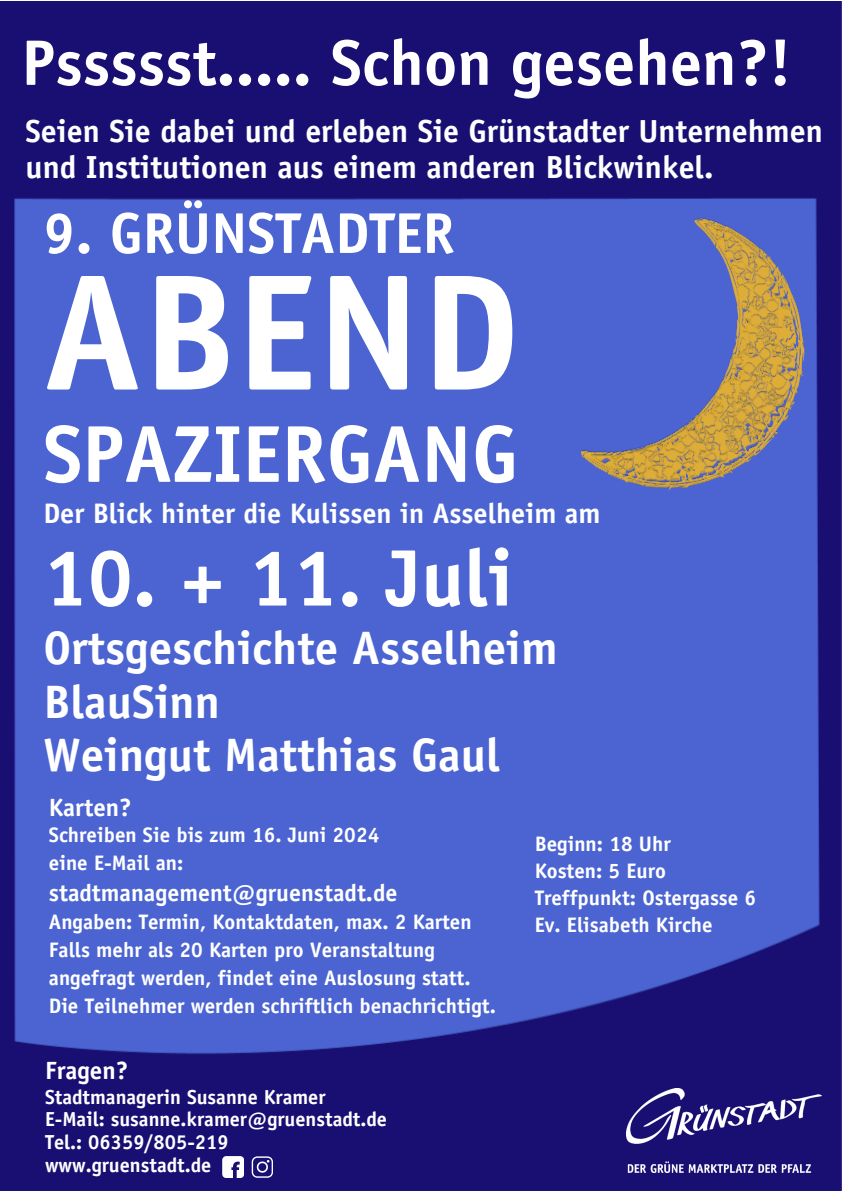
<style>
.page{position:relative;width:842px;height:1191px;background:#fff}
.page>*{position:absolute;margin:0;border:0;box-sizing:border-box;transform-origin:0 0}
.t1{font:700 165.6px "Officina Sans";color:#fff}
.t2{font:700 80.9px "Officina Sans";color:#fff}
.t3{font:700 80.3px "Officina Sans";color:#fff}
.t4{font:700 64.5px "Officina Sans";color:#fff}
.t5{font:700 57.7px "Officina Sans";color:#fff}
.t6{font:700 47px/53.2px "Officina Sans";color:#fff}
.t7{font:700 32px/36px "Officina Sans";color:#fff}
.t8{font:700 28.3px "Officina Sans";color:#fff}
.t9{font:700 25px "Officina Sans";color:#fff}
.t10{font:700 24px "Officina Sans";color:#fff}
.t11{font:700 21px/27.8px "Officina Sans";color:#fff}
.t12{font:700 20.3px/22.5px "Officina Sans";color:#fff}
</style>
<div class="page">
<img style="left:0;top:1px;width:842px;height:1189px">
<img style="left:626px;top:1088px;width:195px;height:84px">
<svg style="left:222px;top:1155px;width:22px;height:22px"></svg>
<svg style="left:252px;top:1156px;width:21px;height:21px"></svg>
<p class="t4" style="left:22px;top:23px;width:771px">Pssssst..... Schon gesehen?!</p>
<p class="t7" style="left:26px;top:112px;width:799px">Seien Sie dabei und erleben Sie Grünstadter Unternehmen und Institutionen aus einem anderen Blickwinkel.</p>
<p class="t5" style="left:43px;top:197px;width:413px">9. GRÜNSTADTER</p>
<p class="t1" style="left:43px;top:230px;width:477px">ABEND</p>
<p class="t2" style="left:43px;top:404px;width:476px">SPAZIERGANG</p>
<p class="t8" style="left:43px;top:495px;width:558px">Der Blick hinter die Kulissen in Asselheim am</p>
<p class="t3" style="left:43px;top:528px;width:471px">10. + 11. Juli</p>
<p class="t6" style="left:43px;top:621px;width:516px">Ortsgeschichte Asselheim<br>BlauSinn<br>Weingut Matthias Gaul</p>
<p class="t9" style="left:49px;top:791px;width:84px">Karten?</p>
<p class="t11" style="left:49px;top:820px;width:332px">Schreiben Sie bis zum 16. Juni 2024</p>
<p class="t11" style="left:49px;top:848px;width:136px">eine E-Mail an:</p>
<p class="t10" style="left:49px;top:877px;width:350px">stadtmanagement@gruenstadt.de</p>
<p class="t11" style="left:49px;top:907px;width:448px">Angaben: Termin, Kontaktdaten, max. 2 Karten Falls mehr als 20 Karten pro Veranstaltung angefragt werden, findet eine Auslosung statt.<br>Die Teilnehmer werden schriftlich benachrichtigt.</p>
<p class="t9" style="left:45px;top:1054px;width:85px">Fragen?</p>
<p class="t12" style="left:45px;top:1085px;width:282px">Stadtmanagerin Susanne Kramer</p>
<p class="t12" style="left:45px;top:1107px;width:343px">E-Mail: susanne.kramer@gruenstadt.de<br>Tel.: 06359/805-219 www.gruenstadt.de</p>
<p class="t11" style="left:535px;top:829px;width:138px">Beginn: 18 Uhr</p>
<p class="t11" style="left:535px;top:856px;width:133px">Kosten: 5 Euro</p>
<p class="t11" style="left:535px;top:883px;width:223px">Treffpunkt: Ostergasse 6</p>
<p class="t11" style="left:535px;top:910px;width:179px">Ev. Elisabeth Kirche</p>
</div>
